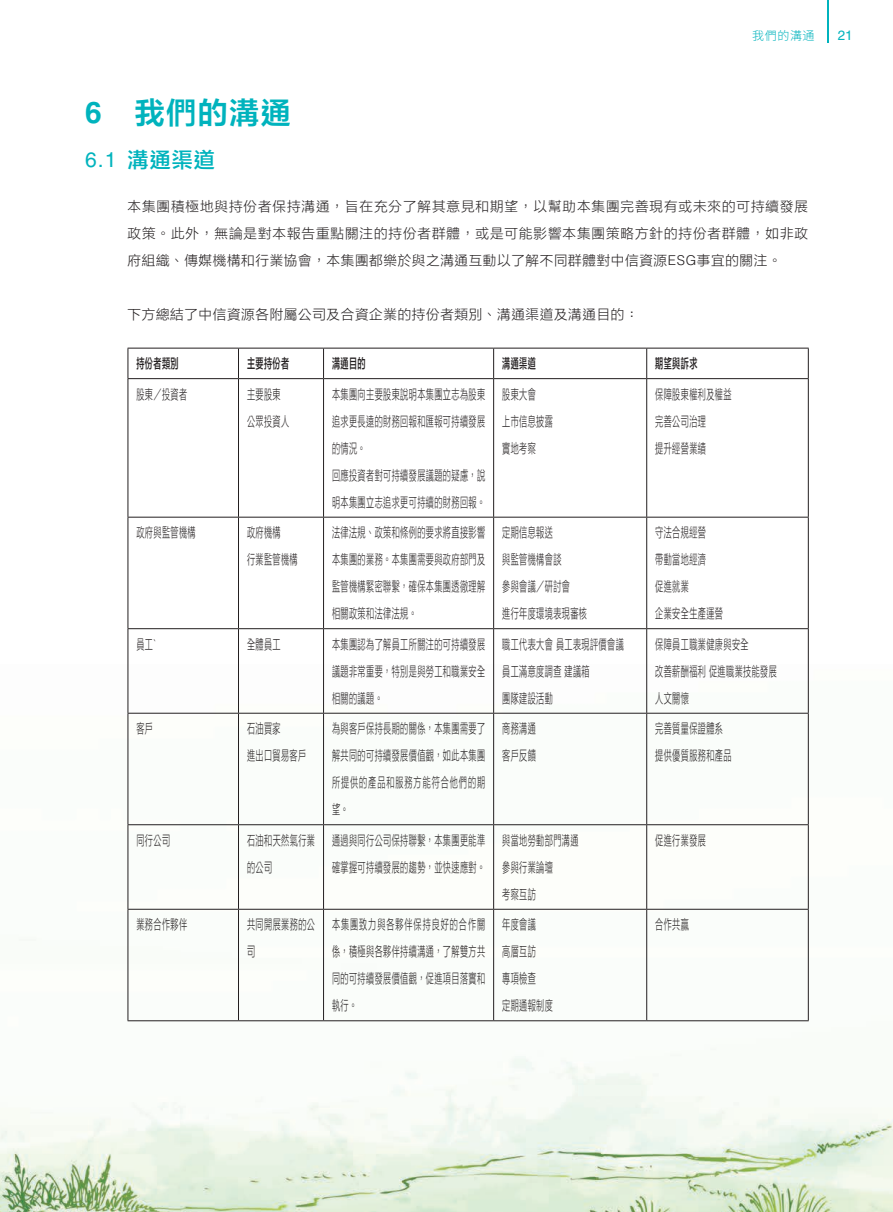
<style>
.page{position:relative;width:893px;height:1212px;background:#fff}
.page>*{position:absolute;margin:0;border:0;box-sizing:border-box;transform-origin:0 0}
.t1{font:30px "FZLTZCHB BIG5 0";letter-spacing:.05em;color:#00b3bd}
.t2{font:21px "FZLTZHB BIG5 0";color:#00b3bd}
.t3{font:13.5px/27px "FZLTXHB BIG5 0";letter-spacing:.055em;color:#231f20;scale:.6 1}
.t4{font:13.5px/27px "FZLTXHB BIG5 0";letter-spacing:.055em;color:#231f20;text-align:justify}
.t5{font:13.5px "FZLTZHB BIG5 0";letter-spacing:.055em;color:#231f20;scale:.6 1}
.t6{font:13.5px "Helvetica LT Std";color:#00b3bd}
.t7{font:300 12px "Source Han Sans CN";letter-spacing:.05em;color:#00b3bd}
.s1{font-family:"Helvetica LT Std";font-weight:700}
.s2{font-family:"Helvetica LT Std"}
.s3{font-family:"Helvetica LT Std";font-weight:300}
</style>
<div class="page">
<img style="left:0;top:347px;width:893px;height:865px">
<hr style="left:827px;top:0;width:2px;height:43px;background:#00b3bd">
<hr style="left:128px;top:348px;width:110px;height:1px;background:#231f20">
<hr style="left:128px;top:348px;width:1px;height:30px;background:#231f20">
<hr style="left:238px;top:348px;width:86px;height:1px;background:#231f20">
<hr style="left:238px;top:348px;width:1px;height:30px;background:#231f20">
<hr style="left:324px;top:348px;width:170px;height:1px;background:#231f20">
<hr style="left:323px;top:348px;width:1px;height:30px;background:#231f20">
<hr style="left:494px;top:348px;width:153px;height:1px;background:#231f20">
<hr style="left:493px;top:348px;width:1px;height:30px;background:#231f20">
<hr style="left:647px;top:348px;width:162px;height:1px;background:#231f20">
<hr style="left:646px;top:348px;width:1px;height:30px;background:#231f20">
<hr style="left:808px;top:348px;width:1px;height:30px;background:#231f20">
<hr style="left:128px;top:378px;width:110px;height:1px;background:#231f20">
<hr style="left:128px;top:379px;width:1px;height:138px;background:#231f20">
<hr style="left:238px;top:378px;width:86px;height:1px;background:#231f20">
<hr style="left:238px;top:379px;width:1px;height:138px;background:#231f20">
<hr style="left:324px;top:378px;width:170px;height:1px;background:#231f20">
<hr style="left:323px;top:379px;width:1px;height:138px;background:#231f20">
<hr style="left:494px;top:378px;width:153px;height:1px;background:#231f20">
<hr style="left:493px;top:379px;width:1px;height:138px;background:#231f20">
<hr style="left:647px;top:378px;width:162px;height:1px;background:#231f20">
<hr style="left:646px;top:379px;width:1px;height:138px;background:#231f20">
<hr style="left:808px;top:379px;width:1px;height:138px;background:#231f20">
<hr style="left:128px;top:517px;width:110px;height:1px;background:#231f20">
<hr style="left:128px;top:517px;width:1px;height:111px;background:#231f20">
<hr style="left:238px;top:517px;width:86px;height:1px;background:#231f20">
<hr style="left:238px;top:517px;width:1px;height:111px;background:#231f20">
<hr style="left:324px;top:517px;width:170px;height:1px;background:#231f20">
<hr style="left:323px;top:517px;width:1px;height:111px;background:#231f20">
<hr style="left:494px;top:517px;width:153px;height:1px;background:#231f20">
<hr style="left:493px;top:517px;width:1px;height:111px;background:#231f20">
<hr style="left:647px;top:517px;width:162px;height:1px;background:#231f20">
<hr style="left:646px;top:517px;width:1px;height:111px;background:#231f20">
<hr style="left:808px;top:517px;width:1px;height:111px;background:#231f20">
<hr style="left:128px;top:628px;width:110px;height:1px;background:#231f20">
<hr style="left:128px;top:629px;width:1px;height:84px;background:#231f20">
<hr style="left:238px;top:628px;width:86px;height:1px;background:#231f20">
<hr style="left:238px;top:629px;width:1px;height:84px;background:#231f20">
<hr style="left:324px;top:628px;width:170px;height:1px;background:#231f20">
<hr style="left:323px;top:629px;width:1px;height:84px;background:#231f20">
<hr style="left:494px;top:628px;width:153px;height:1px;background:#231f20">
<hr style="left:493px;top:629px;width:1px;height:84px;background:#231f20">
<hr style="left:647px;top:628px;width:162px;height:1px;background:#231f20">
<hr style="left:646px;top:629px;width:1px;height:84px;background:#231f20">
<hr style="left:808px;top:629px;width:1px;height:84px;background:#231f20">
<hr style="left:128px;top:713px;width:110px;height:1px;background:#231f20">
<hr style="left:128px;top:713px;width:1px;height:111px;background:#231f20">
<hr style="left:238px;top:713px;width:86px;height:1px;background:#231f20">
<hr style="left:238px;top:713px;width:1px;height:111px;background:#231f20">
<hr style="left:324px;top:713px;width:170px;height:1px;background:#231f20">
<hr style="left:323px;top:713px;width:1px;height:111px;background:#231f20">
<hr style="left:494px;top:713px;width:153px;height:1px;background:#231f20">
<hr style="left:493px;top:713px;width:1px;height:111px;background:#231f20">
<hr style="left:647px;top:713px;width:162px;height:1px;background:#231f20">
<hr style="left:646px;top:713px;width:1px;height:111px;background:#231f20">
<hr style="left:808px;top:713px;width:1px;height:111px;background:#231f20">
<hr style="left:128px;top:824px;width:110px;height:1px;background:#231f20">
<hr style="left:128px;top:825px;width:1px;height:84px;background:#231f20">
<hr style="left:238px;top:824px;width:86px;height:1px;background:#231f20">
<hr style="left:238px;top:825px;width:1px;height:84px;background:#231f20">
<hr style="left:324px;top:824px;width:170px;height:1px;background:#231f20">
<hr style="left:323px;top:825px;width:1px;height:84px;background:#231f20">
<hr style="left:494px;top:824px;width:153px;height:1px;background:#231f20">
<hr style="left:493px;top:825px;width:1px;height:84px;background:#231f20">
<hr style="left:647px;top:824px;width:162px;height:1px;background:#231f20">
<hr style="left:646px;top:825px;width:1px;height:84px;background:#231f20">
<hr style="left:808px;top:825px;width:1px;height:84px;background:#231f20">
<hr style="left:128px;top:909px;width:110px;height:1px;background:#231f20">
<hr style="left:128px;top:909px;width:1px;height:111px;background:#231f20">
<hr style="left:238px;top:909px;width:86px;height:1px;background:#231f20">
<hr style="left:238px;top:909px;width:1px;height:111px;background:#231f20">
<hr style="left:324px;top:909px;width:170px;height:1px;background:#231f20">
<hr style="left:323px;top:909px;width:1px;height:111px;background:#231f20">
<hr style="left:494px;top:909px;width:153px;height:1px;background:#231f20">
<hr style="left:493px;top:909px;width:1px;height:111px;background:#231f20">
<hr style="left:647px;top:909px;width:162px;height:1px;background:#231f20">
<hr style="left:646px;top:909px;width:1px;height:111px;background:#231f20">
<hr style="left:808px;top:909px;width:1px;height:111px;background:#231f20">
<hr style="left:128px;top:1020px;width:110px;height:1px;background:#231f20">
<hr style="left:238px;top:1020px;width:86px;height:1px;background:#231f20">
<hr style="left:324px;top:1020px;width:170px;height:1px;background:#231f20">
<hr style="left:494px;top:1020px;width:153px;height:1px;background:#231f20">
<hr style="left:647px;top:1020px;width:162px;height:1px;background:#231f20">
<h1 class="t1" style="left:85px;top:92px;width:207px"><span class="s1">6</span> 我們的溝通</h1>
<p class="t7" style="left:752px;top:30px;width:64px">我們的溝通</p>
<h2 class="t2" style="left:85px;top:145px;width:131px"><span class="s2">6.1</span> 溝通渠道</h2>
<p class="t4" style="left:128px;top:192px;width:682px">本集團積極地與持份者保持溝通，旨在充分了解其意見和期望，以幫助本集團完善現有或未來的可持續發展政策。此外，無論是對本報告重點關注的持份者群體，或是可能影響本集團策略方針的持份者群體，如非政府組織、傳媒機構和行業協會，本集團都樂於與之溝通互動以了解不同群體對中信資源<span class="s3">ESG</span>事宜的關注。</p>
<p class="t4" style="left:128px;top:300px;width:513px">下方總結了中信資源各附屬公司及合資企業的持份者類別、溝通渠道及溝通目的：</p>
<p class="t5" style="left:136px;top:354px;width:72px">持份者類別</p>
<p class="t5" style="left:247px;top:354px;width:72px">主要持份者</p>
<p class="t5" style="left:332px;top:354px;width:58px">溝通目的</p>
<p class="t5" style="left:502px;top:354px;width:58px">溝通渠道</p>
<p class="t5" style="left:655px;top:354px;width:72px">期望與訴求</p>
<p class="t3" style="left:136px;top:380px;width:86px">股東╱投資者</p>
<p class="t3" style="left:247px;top:380px;width:72px">主要股東公眾投資人</p>
<p class="t3" style="left:332px;top:380px;width:257px">本集團向主要股東說明本集團立志為股東追求更長遠的財務回報和匯報可持續發展的情況。<br>回應投資者對可持續發展議題的疑慮，說明本集團立志追求更可持續的財務回報。</p>
<p class="t3" style="left:502px;top:380px;width:86px">股東大會<br>上市信息披露實地考察</p>
<p class="t3" style="left:655px;top:380px;width:129px">保障股東權利及權益完善公司治理<br>提升經營業績</p>
<p class="t3" style="left:136px;top:519px;width:100px">政府與監管機構</p>
<p class="t3" style="left:247px;top:519px;width:86px">政府機構<br>行業監管機構</p>
<p class="t3" style="left:332px;top:519px;width:257px;text-align:justify">法律法規、政策和條例的要求將直接影響本集團的業務。本集團需要與政府部門及監管機構緊密聯繫，確保本集團透徹理解相關政策和法律法規。</p>
<p class="t3" style="left:502px;top:519px;width:143px">定期信息報送<br>與監管機構會談<br>參與會議╱研討會<br>進行年度環境表現審核</p>
<p class="t3" style="left:655px;top:519px;width:115px">守法合規經營<br>帶動當地經濟<br>促進就業<br>企業安全生產運營</p>
<p class="t3" style="left:136px;top:630px;width:34px">員工<span class="s3">`</span></p>
<p class="t3" style="left:247px;top:630px;width:58px">全體員工</p>
<p class="t3" style="left:332px;top:630px;width:257px;text-align:justify">本集團認為了解員工所關注的可持續發展議題非常重要，特別是與勞工和職業安全相關的議題。</p>
<p class="t3" style="left:502px;top:630px;width:204px">職工代表大會員工表現評價會議員工滿意度調查建議箱<br>團隊建設活動</p>
<p class="t3" style="left:655px;top:630px;width:204px">保障員工職業健康與安全<br>改善薪酬福利促進職業技能發展人文關懷</p>
<p class="t3" style="left:136px;top:715px;width:29px">客戶</p>
<p class="t3" style="left:247px;top:715px;width:100px">石油買家<br>進出口貿易客戶</p>
<p class="t3" style="left:332px;top:715px;width:257px;text-align:justify">為與客戶保持長期的關係，本集團需要了解共同的可持續發展價值觀，如此本集團所提供的產品和服務方能符合他們的期望。</p>
<p class="t3" style="left:502px;top:715px;width:58px">商務溝通客戶反饋</p>
<p class="t3" style="left:655px;top:715px;width:129px">完善質量保證體系提供優質服務和產品</p>
<p class="t3" style="left:136px;top:826px;width:58px">同行公司</p>
<p class="t3" style="left:247px;top:826px;width:115px">石油和天然氣行業的公司</p>
<p class="t3" style="left:332px;top:826px;width:257px">通過與同行公司保持聯繫，本集團更能準確掌握可持續發展的趨勢，並快速應對。</p>
<p class="t3" style="left:502px;top:826px;width:129px">與當地勞動部門溝通參與行業論壇<br>考察互訪</p>
<p class="t3" style="left:655px;top:826px;width:86px">促進行業發展</p>
<p class="t3" style="left:136px;top:911px;width:86px">業務合作夥伴</p>
<p class="t3" style="left:247px;top:911px;width:115px">共同開展業務的公司</p>
<p class="t3" style="left:332px;top:911px;width:257px;text-align:justify">本集團致力與各夥伴保持良好的合作關係，積極與各夥伴持續溝通，了解雙方共同的可持續發展價值觀，促進項目落實和執行。</p>
<p class="t3" style="left:502px;top:911px;width:86px">年度會議<br>高層互訪<br>專項檢查<br>定期通報制度</p>
<p class="t3" style="left:655px;top:911px;width:58px">合作共贏</p>
<p class="t6" style="left:838px;top:28px;width:17px">21</p>
</div>
